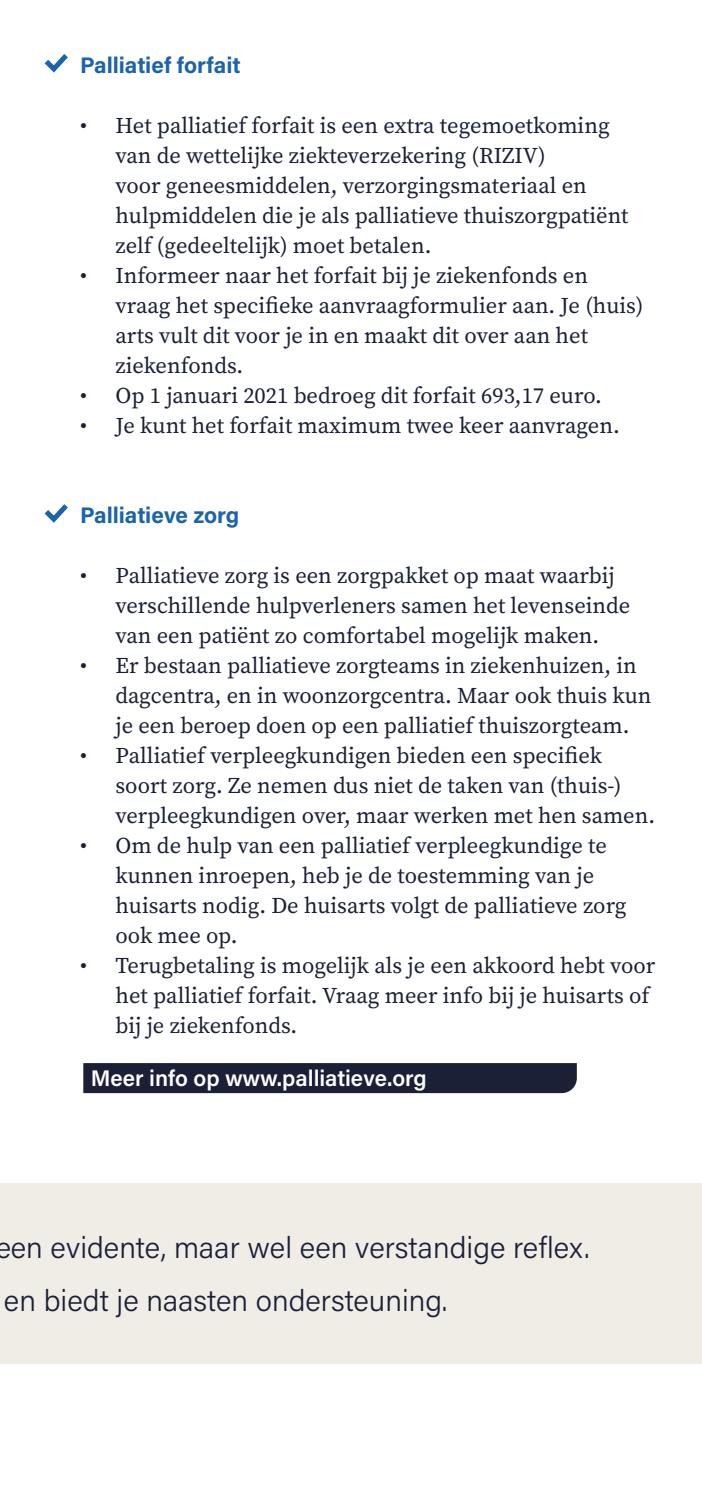
<style>
.page{position:relative;width:702px;height:1489px;background:#fff}
.page>*{position:absolute;margin:0;border:0;box-sizing:border-box;transform-origin:0 0}
.t1{font:300 30px/52.5px "Acumin Pro";color:#1b2037}
.t2{font:22.5px/30px "Source Serif Pro";color:#1b2037}
.t3{font:700 22.5px "Acumin Pro";color:#1b64ab}
.t4{font:600 22.5px "Acumin Pro";color:#fff}
</style>
<div class="page">
<div style="left:0;top:1183px;width:702px;height:180px;background:#f0ede7"></div>
<svg style="left:44px;top:54px;width:24px;height:19px"></svg>
<svg style="left:44px;top:504px;width:24px;height:19px"></svg>
<div style="left:83px;top:1063px;width:494px;height:30px;background:#1b2037"></div>
<p class="t3" style="left:80px;top:49px;width:162px">Palliatief forfait</p>
<p class="t2" style="left:115px;top:110px;width:514px;text-indent:-35px">• Het palliatief forfait is een extra tegemoetkoming van de wettelijke ziekteverzekering (RIZIV)<br>voor geneesmiddelen, verzorgingsmateriaal en hulpmiddelen die je als palliatieve thuiszorgpatiënt zelf (gedeeltelijk) moet betalen.</p>
<p class="t2" style="left:115px;top:260px;width:529px;text-indent:-35px">• Informeer naar het forfait bij je ziekenfonds en vraag het specifieke aanvraagformulier aan. Je (huis) arts vult dit voor je in en maakt dit over aan het ziekenfonds.</p>
<p class="t2" style="left:80px;top:380px;width:523px">• Op 1 januari 2021 bedroeg dit forfait 693,17 euro.</p>
<p class="t2" style="left:80px;top:410px;width:541px">• Je kunt het forfait maximum twee keer aanvragen.</p>
<p class="t3" style="left:80px;top:499px;width:161px">Palliatieve zorg</p>
<p class="t2" style="left:115px;top:560px;width:516px;text-indent:-35px">• Palliatieve zorg is een zorgpakket op maat waarbij verschillende hulpverleners samen het levenseinde van een patiënt zo comfortabel mogelijk maken.</p>
<p class="t2" style="left:115px;top:650px;width:537px;text-indent:-35px">• Er bestaan palliatieve zorgteams in ziekenhuizen, in dagcentra, en in woonzorgcentra. Maar ook thuis kun je een beroep doen op een palliatief thuiszorgteam.</p>
<p class="t2" style="left:115px;top:740px;width:541px;text-indent:-35px">• Palliatief verpleegkundigen bieden een specifiek soort zorg. Ze nemen dus niet de taken van (thuis-) verpleegkundigen over, maar werken met hen samen.</p>
<p class="t2" style="left:115px;top:830px;width:512px;text-indent:-35px">• Om de hulp van een palliatief verpleegkundige te kunnen inroepen, heb je de toestemming van je huisarts nodig. De huisarts volgt de palliatieve zorg ook mee op.</p>
<p class="t2" style="left:115px;top:950px;width:541px;text-indent:-35px">• Terugbetaling is mogelijk als je een akkoord hebt voor het palliatief forfait. Vraag meer info bij je huisarts of bij je ziekenfonds.</p>
<p class="t4" style="left:91px;top:1062px;width:337px">Meer info op www.palliatieve.org</p>
<h1 class="t1" style="left:-5px;top:1219px;width:596px">een evidente, maar wel een verstandige reflex. en biedt je naasten ondersteuning.</h1>
</div>
